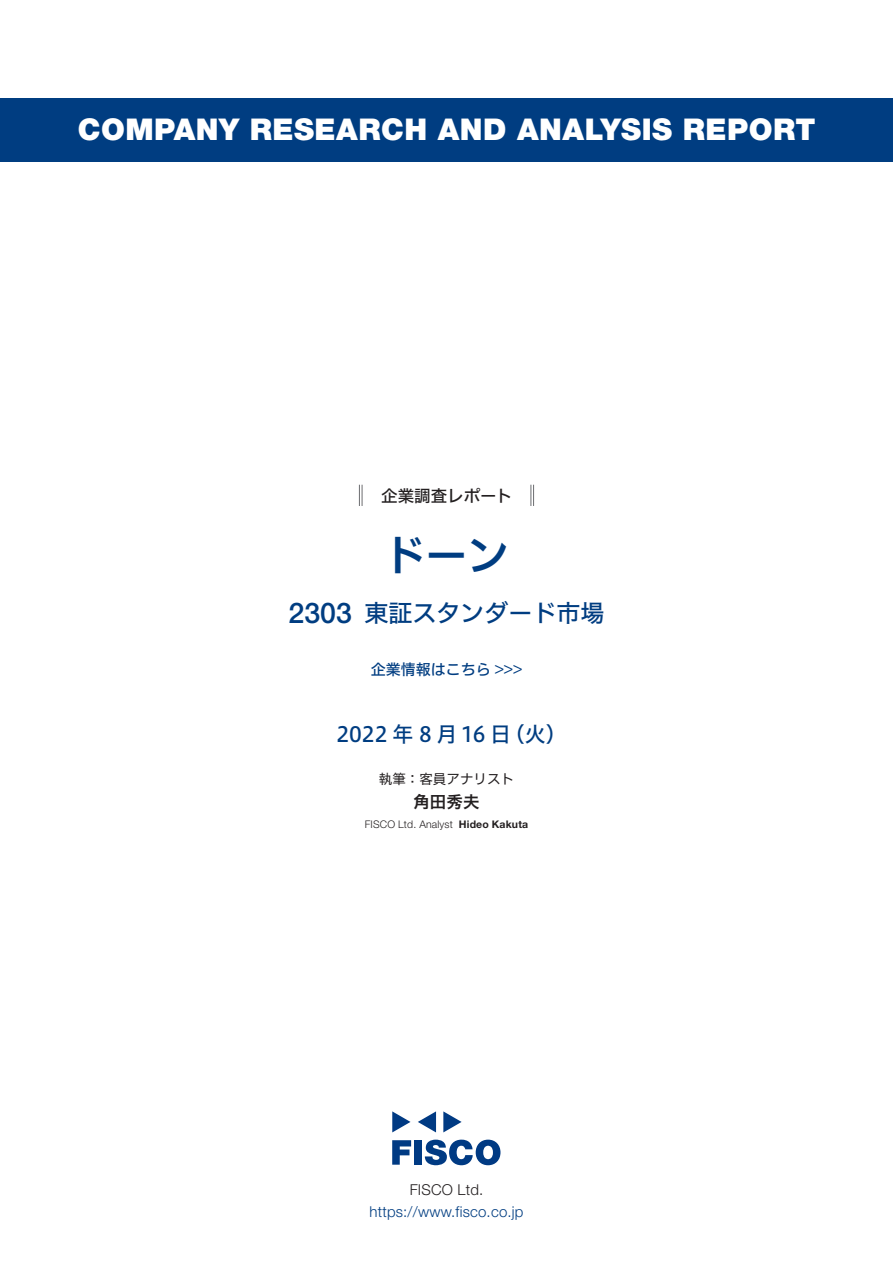
<style>
.page{position:relative;width:893px;height:1263px;background:#fff}
.page>*{position:absolute;margin:0;border:0;box-sizing:border-box;transform-origin:0 0}
.t1{font:42px "Hiragino UD Sans F Std N W6";color:#003d81}
.t2{font:900 30px "Helvetica Neue LT Std";letter-spacing:.015em;color:#fff}
.t3{font:500 28.5px "Helvetica Neue LT Std";color:#003d81}
.t4{font:24px "Hiragino UD Sans F Std N W5";color:#003d81}
.t5{font:21px "Hiragino UD Sans F Std N W5";letter-spacing:-.005em;color:#003d81}
.t6{font:16.5px "Hiragino UD Sans F Std N W5";color:#231f20}
.t7{font:16.5px "Hiragino UD Sans F Std N W6";color:#231f20}
.t8{font:300 15px "Helvetica Neue LT Std";letter-spacing:.015em;color:#003d81}
.t9{font:15px "Hiragino UD Sans F Std N W5";color:#003d81}
.t10{font:300 15px "Helvetica Neue LT Std";letter-spacing:.015em;color:#231f20}
.t11{font:13.5px "Hiragino UD Sans F Std N W4";color:#231f20}
.t12{font:300 10.5px "Helvetica Neue LT Std";letter-spacing:.015em;color:#231f20}
.t13{font:700 10.5px "Helvetica Neue LT Std";letter-spacing:.015em;color:#231f20}
</style>
<div class="page">
<svg style="left:392px;top:1140px;width:19px;height:25px"></svg>
<div style="left:414px;top:1140px;width:8px;height:25px;background:#003a83"></div>
<svg style="left:425px;top:1139px;width:75px;height:26px"></svg>
<svg style="left:392px;top:1111px;width:18px;height:21px"></svg>
<svg style="left:443px;top:1111px;width:19px;height:21px"></svg>
<svg style="left:418px;top:1111px;width:18px;height:21px"></svg>
<div style="left:0;top:98px;width:893px;height:64px;background:#003d81"></div>
<svg style="left:359px;top:485px;width:4px;height:21px"></svg>
<svg style="left:531px;top:485px;width:3px;height:21px"></svg>
<p class="t2" style="left:78px;top:112px;width:739px">COMPANY RESEARCH AND ANALYSIS REPORT</p>
<p class="t3" style="left:289px;top:596px;width:65px">2303</p>
<p class="t6" style="left:365px;top:483px;width:149px">　企業調査レポート</p>
<h1 class="t1" style="left:383px;top:523px;width:128px">ドーン</h1>
<p class="t4" style="left:364px;top:594px;width:241px">東証スタンダード市場</p>
<p class="t9" style="left:371px;top:658px;width:153px">企業情報はこちら &lt;&lt;&lt;</p>
<p class="t5" style="left:337px;top:718px;width:176px">2022 年 8 月 16 日</p>
<p class="t5" style="left:504px;top:718px;width:65px">（火(</p>
<p class="t11" style="left:379px;top:768px;width:137px">執筆：客員アナリスト</p>
<p class="t7" style="left:413px;top:789px;width:67px">角田秀夫</p>
<p class="t13" style="left:459px;top:818px;width:71px">Hideo Kakuta</p>
<p class="t12" style="left:365px;top:818px;width:90px">FISCO Ltd. Analyst</p>
<p class="t10" style="left:410px;top:1180px;width:75px">FISCO Ltd.</p>
<p class="t8" style="left:369px;top:1202px;width:156px">https://www.fisco.co j p.</p>
</div>
